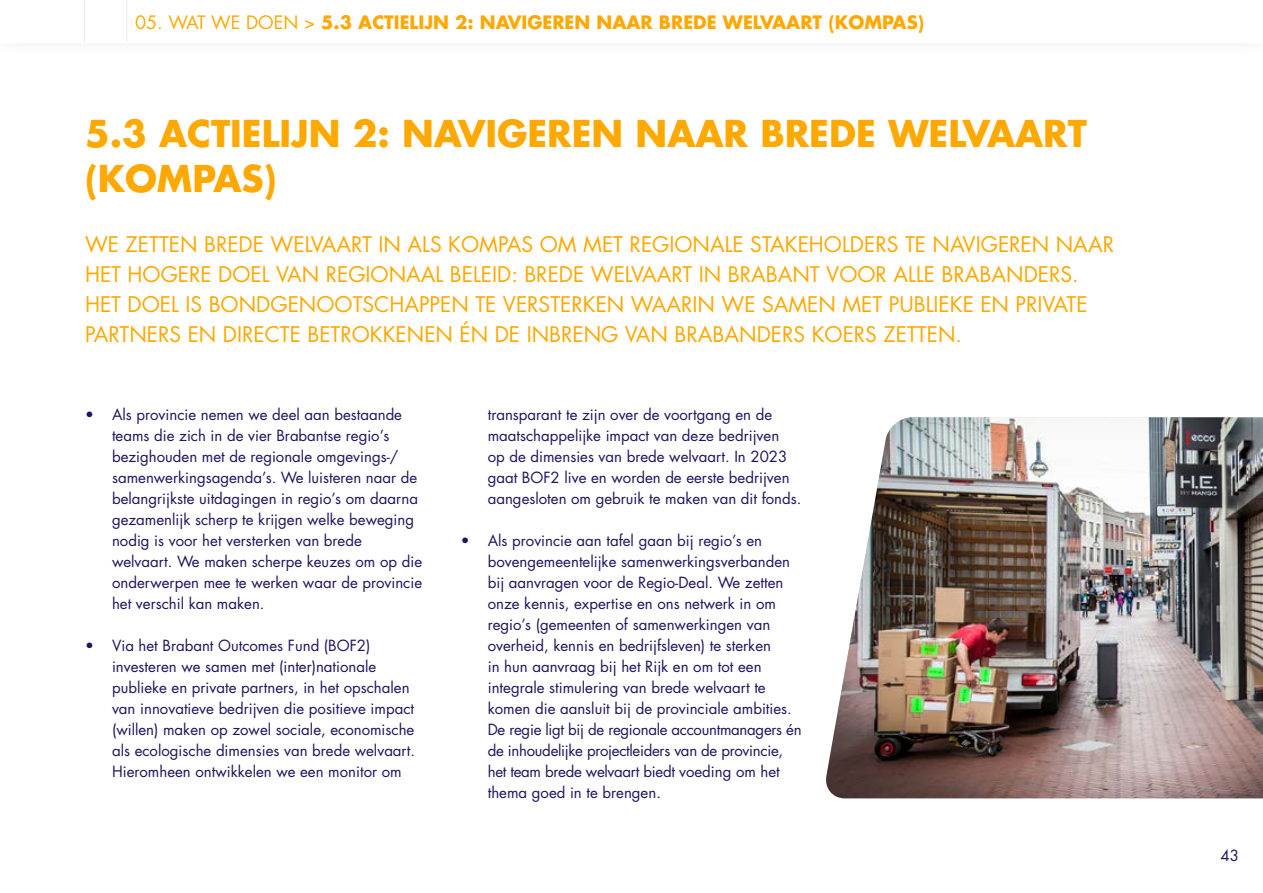
<style>
.page{position:relative;width:1263px;height:893px;background:#fff}
.page>*{position:absolute;margin:0;border:0;box-sizing:border-box;transform-origin:0 0}
.t1{font:700 36px/45px "Futura Std";color:#ffa800}
.t2{font:21px/30px "Futura Std";color:#ffa800}
.Hoofdstuk{font:700 18px "Futura Std";color:#ffa800}
.t3{font:15px/21px "Futura Std";color:#23125f}
.s1{font-weight:400}
</style>
<div class="page">
<hr style="left:84px;top:0;width:1px;height:43px;background:#ededed">
<hr style="left:126px;top:0;width:1px;height:43px;background:#ededed">
<img style="left:826px;top:417px;width:437px;height:381px">
<p class="Hoofdstuk" style="left:135px;top:10px;width:790px"><span class="s1">05. WAT WE DOEN &gt;</span> 5.3 ACTIELIJN 2: NAVIGEREN NAAR BREDE WELVAART (KOMPAS)</p>
<p class="t1" style="left:85px;top:111px;width:1003px">5.3 ACTIELIJN 2: NAVIGEREN NAAR BREDE WELVAART (KOMPAS)</p>
<p class="t2" style="left:85px;top:230px;width:1030px">WE ZETTEN BREDE WELVAART IN ALS KOMPAS OM MET REGIONALE STAKEHOLDERS TE NAVIGEREN NAAR HET HOGERE DOEL VAN REGIONAAL BELEID: BREDE WELVAART IN BRABANT VOOR ALLE BRABANDERS.<br>HET DOEL IS BONDGENOOTSCHAPPEN TE VERSTERKEN WAARIN WE SAMEN MET PUBLIEKE EN PRIVATE PARTNERS EN DIRECTE BETROKKENEN ÉN DE INBRENG VAN BRABANDERS KOERS ZETTEN.</p>
<p class="t3" style="left:112px;top:404px;width:312px;text-indent:-27px">• Als provincie nemen we deel aan bestaande teams die zich in de vier Brabantse regio’s bezighouden met de regionale omgevings-/ samenwerkingsagenda’s. We luisteren naar de belangrijkste uitdagingen in regio’s om daarna gezamenlijk scherp te krijgen welke beweging nodig is voor het versterken van brede welvaart. We maken scherpe keuzes om op die onderwerpen mee te werken waar de provincie het verschil kan maken.</p>
<p class="t3" style="left:112px;top:635px;width:305px;text-indent:-27px">• Via het Brabant Outcomes Fund (BOF2) investeren we samen met (inter)nationale publieke en private partners, in het opschalen van innovatieve bedrijven die positieve impact (willen) maken op zowel sociale, economische als ecologische dimensies van brede welvaart.<br>Hieromheen ontwikkelen we een monitor om</p>
<p class="t3" style="left:488px;top:404px;width:315px">transparant te zijn over de voortgang en de maatschappelijke impact van deze bedrijven<br>op de dimensies van brede welvaart. In 2023 gaat BOF2 live en worden de eerste bedrijven aangesloten om gebruik te maken van dit fonds.</p>
<p class="t3" style="left:488px;top:530px;width:315px;text-indent:-27px">• Als provincie aan tafel gaan bij regio’s en bovengemeentelijke samenwerkingsverbanden bij aanvragen voor de Regio-Deal. We zetten onze kennis, expertise en ons netwerk in om regio’s (gemeenten of samenwerkingen van overheid, kennis en bedrijfsleven) te sterken<br>in hun aanvraag bij het Rijk en om tot een integrale stimulering van brede welvaart te komen die aansluit bij de provinciale ambities.<br>De regie ligt bij de regionale accountmanagers én de inhoudelijke projectleiders van de provincie, het team brede welvaart biedt voeding om het thema goed in te brengen.</p>
<p class="t3" style="left:1220px;top:845px;width:20px">43</p>
</div>
